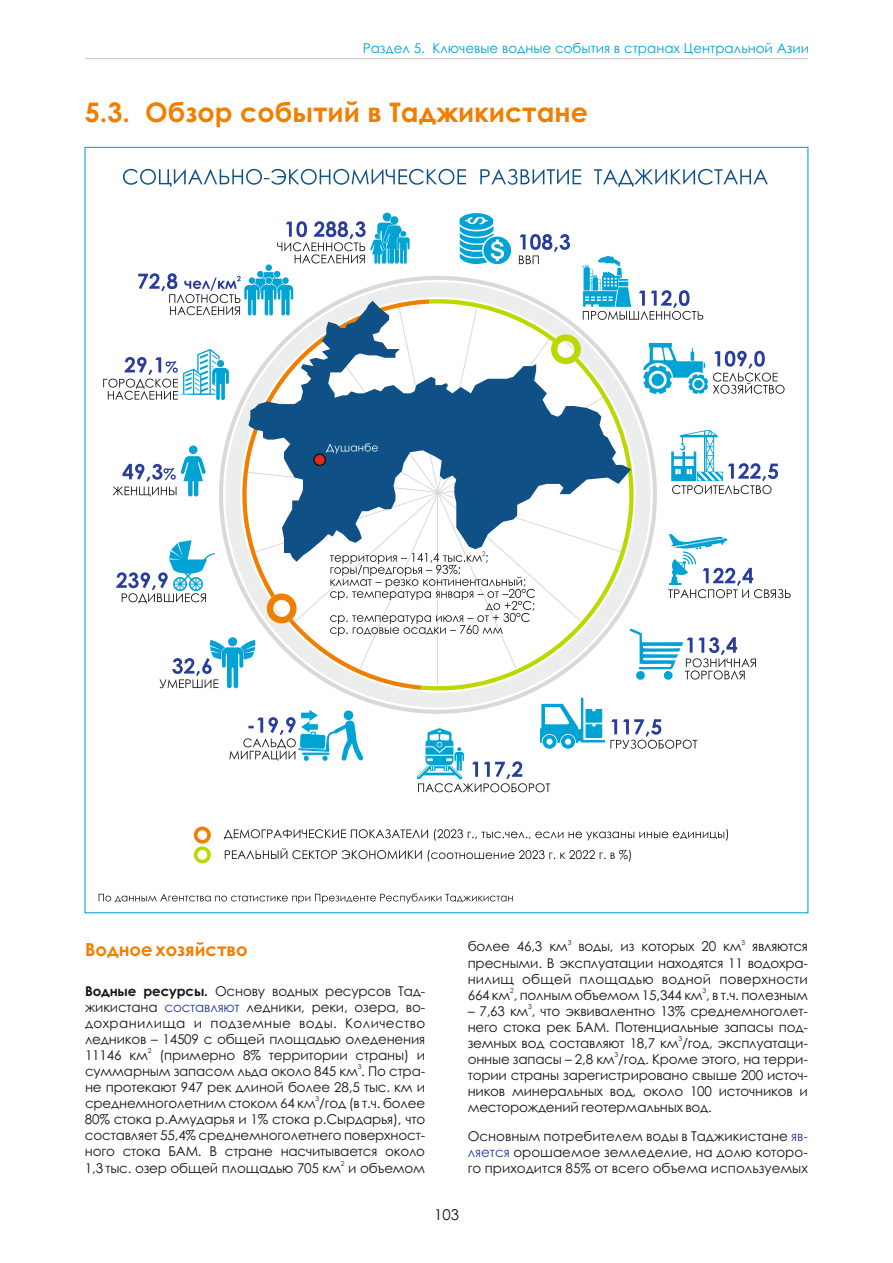
<style>
.page{position:relative;width:893px;height:1263px;background:#fff}
.page>*{position:absolute;margin:0;border:0;box-sizing:border-box;transform-origin:0 0}
.t1{font:700 27px "Century Gothic";color:#f27e00}
.t2{font:700 18px "Century Gothic";color:#f27e00}
.t3{font:15px "Century Gothic";color:#151616}
.t4{font:13.5px/16px "Century Gothic";letter-spacing:-.015em;color:#151616;text-align:justify}
.t5{font:13.5px "Century Gothic";color:#00a3d4}
.t6{font:6.75px "Century Gothic";color:#151616}
.s1{font-weight:700}
.s2{color:#283d9e}
</style>
<div class="page">
<hr style="left:85px;top:58px;width:723px;height:1px;background:#c5c5c5">
<svg style="left:228px;top:688px;width:307px;height:25px"></svg>
<svg style="left:194px;top:826px;width:17px;height:37px"></svg>
<svg style="left:123px;top:169px;width:645px;height:18px"></svg>
<svg style="left:99px;top:893px;width:414px;height:10px"></svg>
<svg style="left:417px;top:697px;width:280px;height:95px"></svg>
<svg style="left:229px;top:710px;width:134px;height:51px"></svg>
<svg style="left:103px;top:213px;width:688px;height:475px"></svg>
<svg style="left:224px;top:829px;width:504px;height:11px"></svg>
<svg style="left:225px;top:848px;width:406px;height:13px"></svg>
<p class="t5" style="left:363px;top:43px;width:448px">Раздел 5. Ключевые водные события в странах Центральной Азии</p>
<h1 class="t1" style="left:85px;top:102px;width:505px">5.3. Обзор событий в Таджикистане</h1>
<h2 class="t2" style="left:85px;top:943px;width:164px">Водное хозяйство</h2>
<p class="t4" style="left:85px;top:984px;width:342px"><span class="s1">Водные ресурсы.</span> Основу водных ресурсов Тад&shy;жикистана <span class="s2">составляют</span> ледники, реки, озера, во&shy;дохранилища и подземные воды. Количество ледников – 14509 с общей площадью оледенения</p>
<p class="t6" style="left:148px;top:1048px;width:5px">2</p>
<p class="t4" style="left:85px;top:1048px;width:342px">11146 км (примерно 8% территории страны) и</p>
<p class="t6" style="left:358px;top:1064px;width:5px">3</p>
<p class="t4" style="left:85px;top:1064px;width:342px">суммарным запасом льда около 845 км . По стра&shy;не протекают 947 рек длиной более 28,5 тыс. км и</p>
<p class="t6" style="left:316px;top:1096px;width:5px">3</p>
<p class="t4" style="left:85px;top:1096px;width:342px">среднемноголетним стоком 64 км /год (в т.ч. более 80% стока р.Амударья и 1% стока р.Сырдарья), что составляет 55,4% среднемноголетнего поверхност&shy;ного стока БАМ. В стране насчитывается около</p>
<p class="t6" style="left:341px;top:1161px;width:5px">2</p>
<p class="t4" style="left:85px;top:1161px;width:342px">1,3 тыс. озер общей площадью 705 км и объемом</p>
<p class="t6" style="left:568px;top:939px;width:5px">3</p>
<p class="t6" style="left:742px;top:939px;width:5px">3</p>
<p class="t4" style="left:468px;top:940px;width:342px">более 46,3 км воды, из которых 20 км являются пресными. В эксплуатации находятся 11 водохра&shy;нилищ общей площадью водной поверхности</p>
<p class="t6" style="left:510px;top:988px;width:5px">2</p>
<p class="t6" style="left:703px;top:988px;width:5px">3</p>
<p class="t4" style="left:468px;top:988px;width:342px">664 км , полным объемом 15,344 км , в т.ч. полезным</p>
<p class="t6" style="left:528px;top:1004px;width:5px">3</p>
<p class="t4" style="left:468px;top:1004px;width:342px">– 7,63 км , что эквивалентно 13% среднемноголет&shy;него стока рек БАМ. Потенциальные запасы под-</p>
<p class="t6" style="left:678px;top:1036px;width:5px">3</p>
<p class="t4" style="left:468px;top:1036px;width:342px">земных вод составляют 18,7 км /год, эксплуатаци-</p>
<p class="t6" style="left:615px;top:1052px;width:5px">3</p>
<p class="t4" style="left:468px;top:1052px;width:342px">онные запасы – 2,8 км /год. Кроме этого, на терри&shy;тории страны зарегистрировано свыше 200 источ&shy;ников минеральных вод, около 100 источников и месторождений геотермальных вод.</p>
<p class="t4" style="left:468px;top:1129px;width:342px">Основным потребителем воды в Таджикистане <span class="s2">яв&shy;ляется</span> орошаемое земледелие, на долю которо&shy;го приходится 85% от всего объема используемых</p>
<p class="t3" style="left:434px;top:1208px;width:26px">103</p>
</div>
